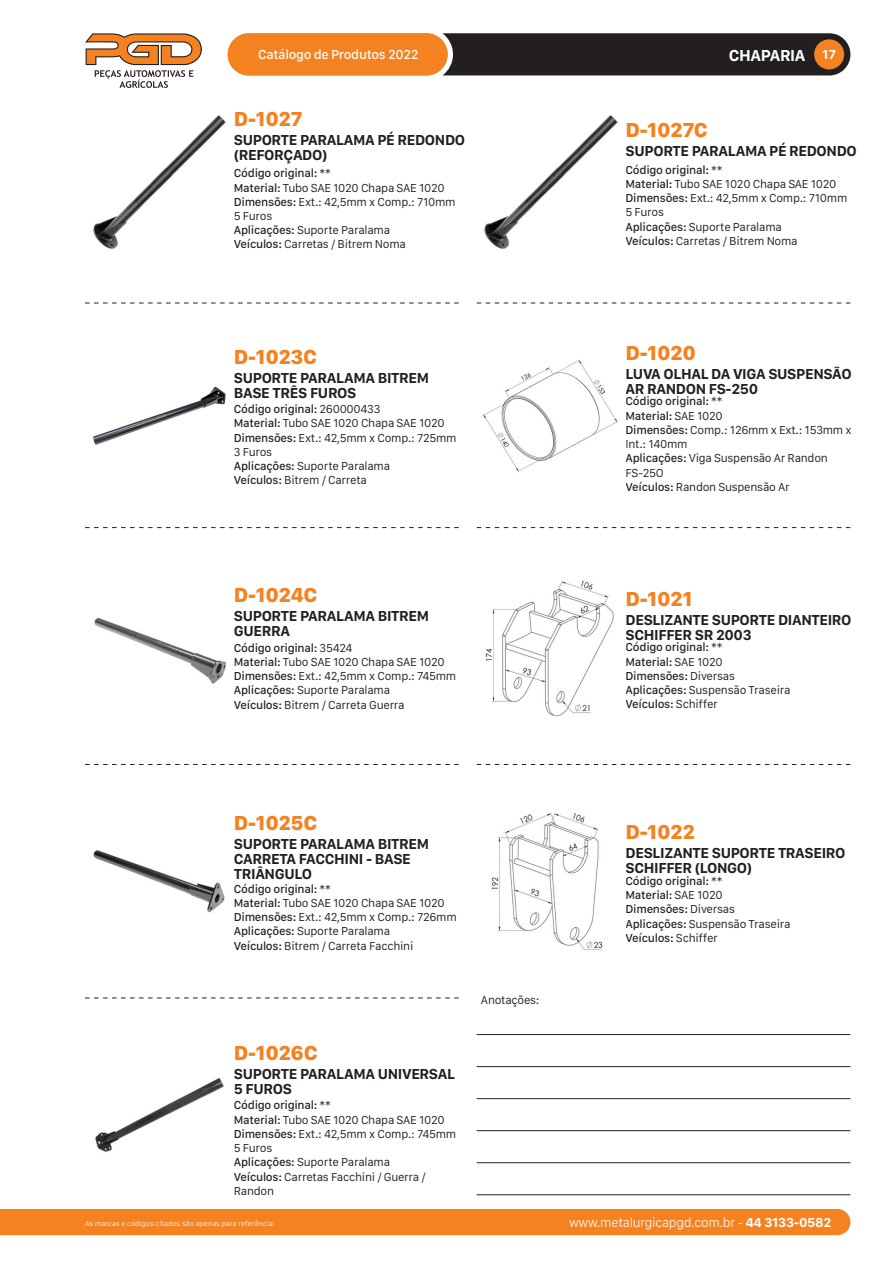
<style>
.page{position:relative;width:893px;height:1263px;background:#fff}
.page>*{position:absolute;margin:0;border:0;box-sizing:border-box;transform-origin:0 0}
.t1{font:800 21px "San Francisco Text";letter-spacing:-.025em;color:#f58220}
.t2{font:700 16.5px "San Francisco Text";letter-spacing:-.025em;color:#fff}
.t3{font:700 15px/15px "San Francisco Text";letter-spacing:-.025em;color:#231f20}
.t4{font:300 13.5px "San Francisco Text";letter-spacing:-.025em;color:#fff}
.t5{font:500 13.5px "San Francisco Text";letter-spacing:-.025em;color:#fff}
.t6{font:700 13.5px "San Francisco Text";color:#fff}
.t7{font:12px/14.2px "San Francisco Text";letter-spacing:-.025em;color:#231f20}
.t8{font:500 12px/14.2px "San Francisco Text";letter-spacing:-.025em;color:#231f20}
.t9{font:300 7.5px "San Francisco Text";color:#fff}
.s1{font-weight:500}
.s2{font-weight:400}
.s3{font-weight:700}
</style>
<div class="page">
<div style="left:0;top:1209px;width:850px;height:26px;background:#f58220"></div>
<svg style="left:85px;top:33px;width:117px;height:55px"></svg>
<div style="left:442px;top:33px;width:408px;height:42px;background:#231f20"></div>
<div style="left:228px;top:33px;width:220px;height:42px;background:#f58220;border-radius:21px"></div>
<div style="left:814px;top:39px;width:30px;height:30px;background:#f58220;border-radius:50%"></div>
<svg style="left:85px;top:527px;width:374px;height:1px"></svg>
<svg style="left:85px;top:303px;width:374px;height:1px"></svg>
<svg style="left:85px;top:764px;width:374px;height:1px"></svg>
<svg style="left:85px;top:997px;width:374px;height:1px"></svg>
<img style="left:93px;top:386px;width:133px;height:59px">
<img style="left:94px;top:617px;width:132px;height:67px">
<img style="left:93px;top:850px;width:132px;height:63px">
<img style="left:95px;top:1078px;width:129px;height:74px">
<img style="left:482px;top:359px;width:136px;height:113px">
<img style="left:485px;top:580px;width:129px;height:137px">
<img style="left:491px;top:812px;width:112px;height:138px">
<svg style="left:477px;top:527px;width:373px;height:1px"></svg>
<svg style="left:477px;top:303px;width:373px;height:1px"></svg>
<svg style="left:477px;top:764px;width:373px;height:1px"></svg>
<hr style="left:477px;top:1098px;width:373px;height:1px;background:#231f20">
<hr style="left:477px;top:1066px;width:373px;height:1px;background:#231f20">
<hr style="left:477px;top:1034px;width:373px;height:1px;background:#231f20">
<hr style="left:477px;top:1162px;width:373px;height:1px;background:#231f20">
<hr style="left:477px;top:1130px;width:373px;height:1px;background:#231f20">
<hr style="left:477px;top:1194px;width:373px;height:1px;background:#231f20">
<img style="left:93px;top:115px;width:133px;height:134px">
<img style="left:484px;top:115px;width:134px;height:134px">
<p class="t5" style="left:258px;top:46px;width:162px">Catálogo de Produtos 2022</p>
<p class="t6" style="left:822px;top:46px;width:15px">17</p>
<h2 class="t2" style="left:729px;top:45px;width:78px">CHAPARIA</h2>
<h1 class="t1" style="left:234px;top:106px;width:70px">D-1027</h1>
<p class="t3" style="left:234px;top:134px;width:233px">SUPORTE PARALAMA PÉ REDONDO (REFORÇADO)</p>
<p class="t7" style="left:234px;top:167px;width:223px"><span class="s1">Código original:</span> **<br><span class="s1">Material:</span> Tubo SAE 1020 Chapa SAE 1020<br><span class="s1">Dimensões:</span> Ext.: 42,5mm x Comp.: 710mm<br>5 Furos<br><span class="s1">Aplicações:</span> Suporte Paralama<br><span class="s1">Veículos:</span> Carretas / Bitrem Noma</p>
<h1 class="t1" style="left:234px;top:344px;width:85px">D-1023C</h1>
<p class="t3" style="left:234px;top:372px;width:197px">SUPORTE PARALAMA BITREM<br>BASE TRÊS FUROS</p>
<p class="t7" style="left:234px;top:403px;width:224px"><span class="s1">Código original:</span> 260000433<br><span class="s1">Material:</span> Tubo SAE 1020 Chapa SAE 1020<br><span class="s1">Dimensões:</span> Ext.: 42,5mm x Comp.: 725mm<br>3 Furos<br><span class="s1">Aplicações:</span> Suporte Paralama<br><span class="s1">Veículos:</span> Bitrem / Carreta</p>
<h1 class="t1" style="left:234px;top:582px;width:85px">D-1024C</h1>
<p class="t3" style="left:234px;top:610px;width:197px">SUPORTE PARALAMA BITREM<br>GUERRA</p>
<p class="t7" style="left:234px;top:641px;width:224px"><span class="s1">Código original:</span> 35424<br><span class="s1">Material:</span> Tubo SAE 1020 Chapa SAE 1020<br><span class="s1">Dimensões:</span> Ext.: 42,5mm x Comp.: 745mm <span class="s1">Aplicações:</span> Suporte Paralama<br><span class="s1">Veículos:</span> Bitrem / Carreta Guerra</p>
<h1 class="t1" style="left:626px;top:116px;width:84px">D-1027C</h1>
<p class="t3" style="left:626px;top:144px;width:233px">SUPORTE PARALAMA PÉ REDONDO</p>
<p class="t7" style="left:626px;top:163px;width:223px"><span class="s1">Código original:</span> **<br><span class="s1">Material:</span> Tubo SAE 1020 Chapa SAE 1020<br><span class="s1">Dimensões:</span> Ext.: 42,5mm x Comp.: 710mm<br>5 Furos<br><span class="s1">Aplicações:</span> Suporte Paralama<br><span class="s1">Veículos:</span> Carretas / Bitrem Noma</p>
<h1 class="t1" style="left:626px;top:339px;width:72px">D-1020</h1>
<p class="t3" style="left:626px;top:368px;width:228px">LUVA OLHAL DA VIGA SUSPENSÃO<br>AR RANDON FS-250</p>
<p class="t7" style="left:626px;top:395px;width:228px"><span class="s1">Código original:</span> **<br><span class="s1">Material:</span> SAE 1020<br><span class="s1">Dimensões:</span> Comp.: 126mm x Ext.: 153mm x<br>Int.: 140mm<br><span class="s1">Aplicações:</span> Viga Suspensão Ar Randon<br>FS-25O<br><span class="s1">Veículos:</span> Randon Suspensão Ar</p>
<h1 class="t1" style="left:626px;top:585px;width:69px">D-1021</h1>
<p class="t3" style="left:626px;top:614px;width:227px">DESLIZANTE SUPORTE DIANTEIRO<br>SCHIFFER SR 2003</p>
<p class="t8" style="left:626px;top:641px;width:166px">Código original: <span class="s2">**<br></span>Material: <span class="s2">SAE 1020<br></span>Dimensões: <span class="s2">Diversas<br></span>Aplicações: <span class="s2">Suspensão Traseira<br></span>Veículos: <span class="s2">Schiffer</span></p>
<h1 class="t1" style="left:234px;top:810px;width:85px">D-1025C</h1>
<p class="t3" style="left:234px;top:838px;width:197px">SUPORTE PARALAMA BITREM<br>CARRETA FACCHINI - BASE<br>TRIÂNGULO</p>
<p class="t7" style="left:234px;top:882px;width:224px"><span class="s1">Código original:</span> **<br><span class="s1">Material:</span> Tubo SAE 1020 Chapa SAE 1020<br><span class="s1">Dimensões:</span> Ext.: 42,5mm x Comp.: 726mm<br><span class="s1">Aplicações:</span> Suporte Paralama<br><span class="s1">Veículos:</span> Bitrem / Carreta Facchini</p>
<h1 class="t1" style="left:234px;top:1040px;width:85px">D-1026C</h1>
<p class="t3" style="left:234px;top:1068px;width:223px">SUPORTE PARALAMA UNIVERSAL<br>5 FUROS</p>
<p class="t7" style="left:234px;top:1099px;width:224px"><span class="s1">Código original:</span> **<br><span class="s1">Material:</span> Tubo SAE 1020 Chapa SAE 1020<br><span class="s1">Dimensões:</span> Ext.: 42,5mm x Comp.: 745mm<br>5 Furos<br><span class="s1">Aplicações:</span> Suporte Paralama<br><span class="s1">Veículos:</span> Carretas Facchini / Guerra /<br>Randon</p>
<p class="t9" style="left:85px;top:1218px;width:191px">As marcas e códigos citados são apenas para referência.</p>
<p class="t7" style="left:481px;top:994px;width:60px">Anotações:</p>
<h1 class="t1" style="left:626px;top:819px;width:71px">D-1022</h1>
<p class="t3" style="left:626px;top:847px;width:221px">DESLIZANTE SUPORTE TRASEIRO<br>SCHIFFER (LONGO)</p>
<p class="t8" style="left:626px;top:875px;width:166px">Código original: <span class="s2">**<br></span>Material: <span class="s2">SAE 1020<br></span>Dimensões: <span class="s2">Diversas<br></span>Aplicações: <span class="s2">Suspensão Traseira<br></span>Veículos: <span class="s2">Schiffer</span></p>
<p class="t4" style="left:569px;top:1214px;width:264px">www.metalurgicapgd.com.br - <span class="s3">44 3133-0582</span></p>
</div>
